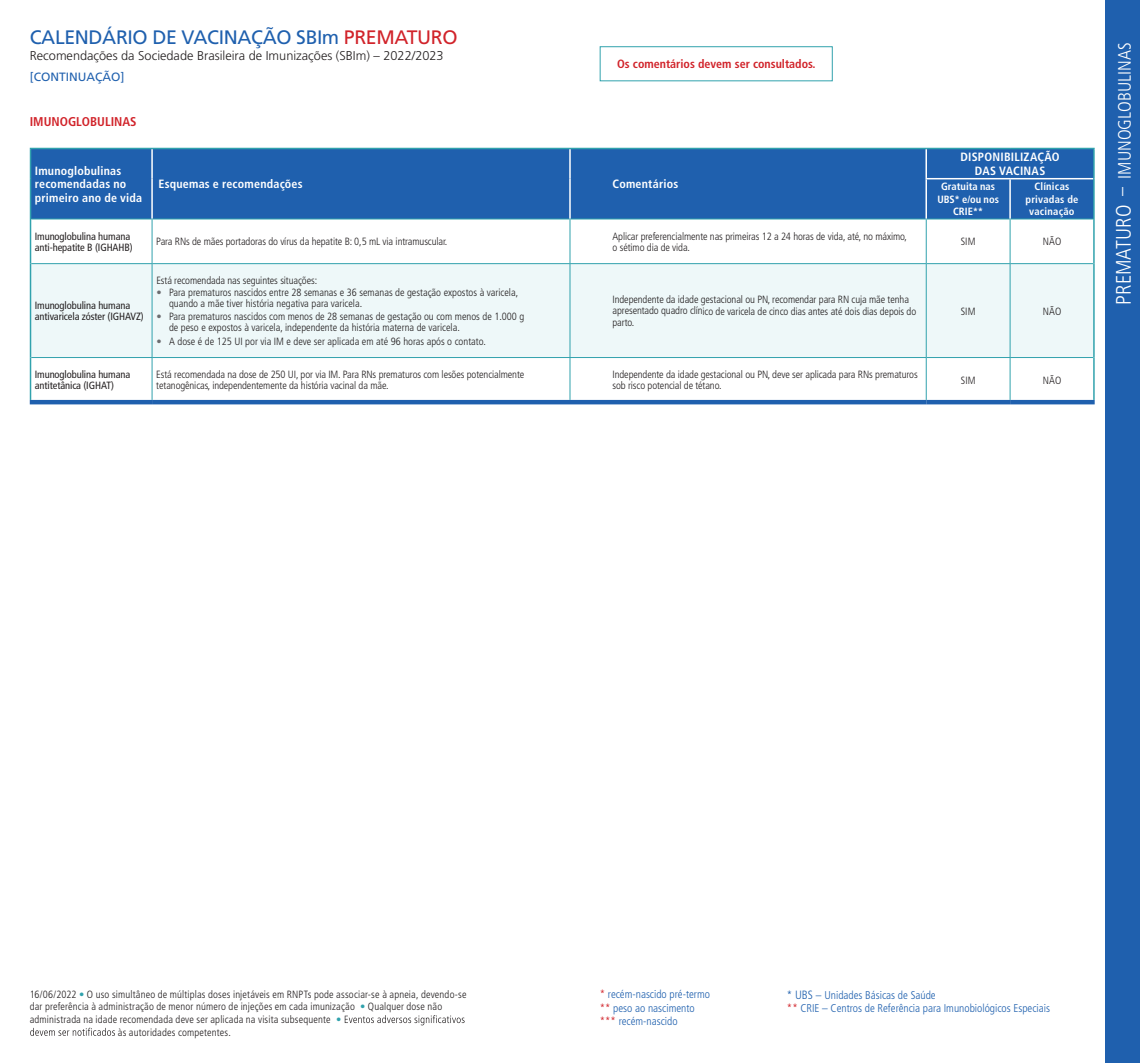
<style>
.page{position:relative;width:1140px;height:1063px;background:#fff}
.page>*{position:absolute;margin:0;border:0;box-sizing:border-box;transform-origin:0 0}
.t1{font:19.5px "Frutiger LT Std";letter-spacing:-.02em;color:#1f60ae}
.t2{font:300 condensed 18px "Frutiger LT Std";color:#fff}
.t3{font:300 12.75px "Frutiger LT Std";color:#231f20}
.t4{font:700 condensed 12.75px "Frutiger LT Std";color:#d1232a}
.t5{font:700 condensed 12px/13.5px "Frutiger LT Std";letter-spacing:.02em;color:#fff}
.t6{font:700 condensed 12px "Frutiger LT Std";color:#d1232a}
.t7{font:12px "Frutiger LT Std";color:#1f60ae}
.t8{font:300 condensed 11.25px/13.5px "Frutiger LT Std";color:#1f60ae}
.t9{font:300 condensed 10.5px/11.2px "Frutiger LT Std";color:#231f20}
.t10{font:condensed 10.5px/11.2px "Frutiger LT Std";letter-spacing:-.01em;color:#231f20}
.t11{font:700 condensed 10.5px/12.6px "Frutiger LT Std";letter-spacing:.015em;color:#fff;text-align:center}
.s1{color:#d1232a}
.s2{color:#6c6d70}
.s3{font-size:21px}
.s4{color:#31a2ad}
.s5{font-size:12px}
</style>
<div class="page">
<div style="left:1106px;top:0;width:34px;height:1063px;background:#1f60ae"></div>
<div style="left:31px;top:149px;width:1062px;height:70px;background:#1f60ae"></div>
<svg style="left:31px;top:220px;width:1062px;height:180px"></svg>
<div style="left:31px;top:264px;width:1062px;height:93px;background:#eef8f9"></div>
<hr style="left:1093px;top:149px;width:1px;height:30px;background:#31a2ad">
<hr style="left:30px;top:219px;width:1px;height:45px;background:#31a2ad">
<hr style="left:30px;top:264px;width:1px;height:94px;background:#31a2ad">
<hr style="left:30px;top:358px;width:1px;height:42px;background:#31a2ad">
<hr style="left:30px;top:148px;width:122px;height:1px;background:#31a2ad">
<hr style="left:30px;top:149px;width:1px;height:30px;background:#31a2ad">
<hr style="left:152px;top:148px;width:418px;height:1px;background:#31a2ad">
<hr style="left:570px;top:148px;width:356px;height:1px;background:#31a2ad">
<hr style="left:30px;top:179px;width:1px;height:40px;background:#31a2ad">
<hr style="left:926px;top:148px;width:84px;height:1px;background:#31a2ad">
<hr style="left:1010px;top:148px;width:84px;height:1px;background:#31a2ad">
<hr style="left:1093px;top:179px;width:1px;height:40px;background:#31a2ad">
<hr style="left:30px;top:400px;width:122px;height:4px;background:#1f60ae">
<hr style="left:152px;top:400px;width:418px;height:4px;background:#1f60ae">
<hr style="left:570px;top:400px;width:356px;height:4px;background:#1f60ae">
<hr style="left:926px;top:400px;width:84px;height:4px;background:#1f60ae">
<hr style="left:1010px;top:400px;width:84px;height:4px;background:#1f60ae">
<hr style="left:31px;top:219px;width:121px;height:1px;background:#31a2ad">
<hr style="left:152px;top:219px;width:418px;height:1px;background:#31a2ad">
<hr style="left:570px;top:219px;width:356px;height:1px;background:#31a2ad">
<hr style="left:569px;top:219px;width:1px;height:44px;background:#31a2ad">
<hr style="left:926px;top:219px;width:84px;height:1px;background:#31a2ad">
<hr style="left:925px;top:219px;width:1px;height:44px;background:#31a2ad">
<hr style="left:1010px;top:219px;width:83px;height:1px;background:#31a2ad">
<hr style="left:1009px;top:219px;width:1px;height:44px;background:#31a2ad">
<hr style="left:31px;top:263px;width:121px;height:1px;background:#31a2ad">
<hr style="left:152px;top:263px;width:418px;height:1px;background:#31a2ad">
<hr style="left:570px;top:263px;width:356px;height:1px;background:#31a2ad">
<hr style="left:569px;top:264px;width:1px;height:93px;background:#31a2ad">
<hr style="left:926px;top:263px;width:84px;height:1px;background:#31a2ad">
<hr style="left:925px;top:264px;width:1px;height:93px;background:#31a2ad">
<hr style="left:1010px;top:263px;width:83px;height:1px;background:#31a2ad">
<hr style="left:1009px;top:264px;width:1px;height:93px;background:#31a2ad">
<hr style="left:31px;top:357px;width:121px;height:1px;background:#31a2ad">
<hr style="left:152px;top:357px;width:418px;height:1px;background:#31a2ad">
<hr style="left:570px;top:357px;width:356px;height:1px;background:#31a2ad">
<hr style="left:569px;top:358px;width:1px;height:42px;background:#31a2ad">
<hr style="left:926px;top:357px;width:84px;height:1px;background:#31a2ad">
<hr style="left:925px;top:358px;width:1px;height:42px;background:#31a2ad">
<hr style="left:1010px;top:357px;width:83px;height:1px;background:#31a2ad">
<hr style="left:1009px;top:358px;width:1px;height:42px;background:#31a2ad">
<hr style="left:151px;top:149px;width:2px;height:30px;background:#fff">
<hr style="left:569px;top:149px;width:2px;height:30px;background:#fff">
<hr style="left:151px;top:179px;width:2px;height:40px;background:#fff">
<hr style="left:569px;top:179px;width:2px;height:40px;background:#fff">
<hr style="left:152px;top:219px;width:1px;height:44px;background:#31a2ad">
<hr style="left:152px;top:264px;width:1px;height:93px;background:#31a2ad">
<hr style="left:152px;top:358px;width:1px;height:42px;background:#31a2ad">
<hr style="left:925px;top:149px;width:2px;height:29px;background:#fff">
<hr style="left:925px;top:178px;width:85px;height:1px;background:#fff">
<hr style="left:925px;top:179px;width:2px;height:40px;background:#fff">
<hr style="left:1010px;top:178px;width:83px;height:1px;background:#fff">
<hr style="left:1009px;top:179px;width:1px;height:40px;background:#fff">
<hr style="left:1093px;top:219px;width:1px;height:45px;background:#31a2ad">
<hr style="left:1093px;top:264px;width:1px;height:94px;background:#31a2ad">
<hr style="left:1093px;top:358px;width:1px;height:42px;background:#31a2ad">
<svg style="left:345px;top:1015px;width:119px;height:10px"></svg>
<svg style="left:30px;top:1028px;width:85px;height:8px"></svg>
<div style="left:600px;top:46px;width:232px;height:35px;border:1px solid #31a2ad"></div>
<h1 class="t1" style="left:30px;top:26px;width:429px">CALENDÁRIO DE VACINAÇÃO SBIm <span class="s1">PREMATURO</span></h1>
<p class="t3" style="left:30px;top:49px;width:415px">Recomendações da Sociedade Brasileira de Imunizações (SBIm) – 2022/2023</p>
<p class="t7" style="left:30px;top:70px;width:96px">[CONTINUAÇÃO]</p>
<p class="t4" style="left:30px;top:115px;width:108px">IMUNOGLOBULINAS</p>
<p class="t6" style="left:617px;top:57px;width:200px">Os comentários devem ser consultados.</p>
<p class="t5" style="left:35px;top:164px;width:109px">Imunoglobulinas recomendadas no primeiro ano de vida</p>
<p class="t5" style="left:158px;top:177px;width:146px">Esquemas e recomendações</p>
<p class="t5" style="left:612px;top:177px;width:67px">Comentários</p>
<p class="t5" style="left:960px;top:150px;width:101px;line-height:14.4px;text-align:center">DISPONIBILIZAÇÃO<br>DAS VACINAS</p>
<p class="t11" style="left:937px;top:180px;width:63px">Gratuita nas<br>UBS* e/ou nos<br>CRIE**</p>
<p class="t11" style="left:1025px;top:180px;width:54px">Clínicas privadas de vacinação</p>
<p class="t10" style="left:35px;top:230px;width:99px">Imunoglobulina humana anti-hepatite B (IGHAHB)</p>
<p class="t9" style="left:156px;top:236px;width:293px">Para RNs de mães portadoras do vírus da hepatite B: 0,5 mL via intramuscular.</p>
<p class="t9" style="left:612px;top:231px;width:296px">Aplicar preferencialmente nas primeiras 12 a 24 horas de vida, até, no máximo, o sétimo dia de vida.</p>
<p class="t9" style="left:960px;top:236px;width:16px">SIM</p>
<p class="t9" style="left:1042px;top:236px;width:20px">NÃO</p>
<p class="t10" style="left:35px;top:300px;width:111px">Imunoglobulina humana antivaricela zóster (IGHAVZ)</p>
<p class="t9" style="left:156px;top:275px;width:162px">Está recomendada nas seguintes situações:</p>
<p class="t9" style="left:169px;top:286px;width:350px;text-indent:-13px"><span class="s2">•</span> Para prematuros nascidos entre 28 semanas e 36 semanas de gestação expostos à varicela, quando a mãe tiver história negativa para varicela.</p>
<p class="t9" style="left:169px;top:311px;width:357px;text-indent:-13px"><span class="s2">•</span> Para prematuros nascidos com menos de 28 semanas de gestação ou com menos de 1.000 g de peso e expostos à varicela, independente da história materna de varicela.</p>
<p class="t9" style="left:156px;top:336px;width:331px"><span class="s2">•</span> A dose é de 125 UI por via IM e deve ser aplicada em até 96 horas após o contato.</p>
<p class="t9" style="left:612px;top:294px;width:305px">Independente da idade gestacional ou PN, recomendar para RN cuja mãe tenha apresentado quadro clínico de varicela de cinco dias antes até dois dias depois do parto.</p>
<p class="t9" style="left:960px;top:305px;width:16px">SIM</p>
<p class="t9" style="left:1042px;top:305px;width:20px">NÃO</p>
<p class="t10" style="left:35px;top:369px;width:97px">Imunoglobulina humana antitetânica (IGHAT)</p>
<p class="t9" style="left:156px;top:369px;width:369px">Está recomendada na dose de 250 UI, por via IM. Para RNs prematuros com lesões potencialmente tetanogênicas, independentemente da história vacinal da mãe.</p>
<p class="t9" style="left:612px;top:369px;width:307px">Independente da idade gestacional ou PN, deve ser aplicada para RNs prematuros sob risco potencial de tétano.</p>
<p class="t9" style="left:960px;top:375px;width:16px">SIM</p>
<p class="t9" style="left:1042px;top:375px;width:20px">NÃO</p>
<h2 class="t2" style="left:1114px;top:305px;width:264px;rotate:-90deg"><span class="s3">PREMATURO</span> – IMUNOGLOBULINAS</h2>
<p class="t9" style="left:30px;top:988px;width:438px">16/06/2022 <span class="s4">•</span> O uso simultâneo de múltiplas doses injetáveis em RNPTs pode associar-se à apneia, devendo-se</p>
<p class="t9" style="left:30px;top:1001px;width:414px">dar preferência à administração de menor número de injeções em cada imunização <span class="s4">•</span> Qualquer dose não</p>
<p class="t9" style="left:30px;top:1014px;width:313px">administrada na idade recomendada deve ser aplicada na visita subsequente <span class="s4">•</span></p>
<p class="t9" style="left:118px;top:1027px;width:114px">às autoridades competentes.</p>
<p class="t8" style="left:600px;top:988px;width:112px"><span class="s1">*</span> recém-nascido pré-termo <span class="s1">**</span> peso ao nascimento <span class="s1">***</span> recém-nascido</p>
<p class="t8" style="left:787px;top:988px;width:265px">* <span class="s5">UBS</span> – Unidades Básicas de Saúde<br><span class="s1">**</span> CRIE – Centros de Referência para Imunobiológicos Especiais</p>
</div>
